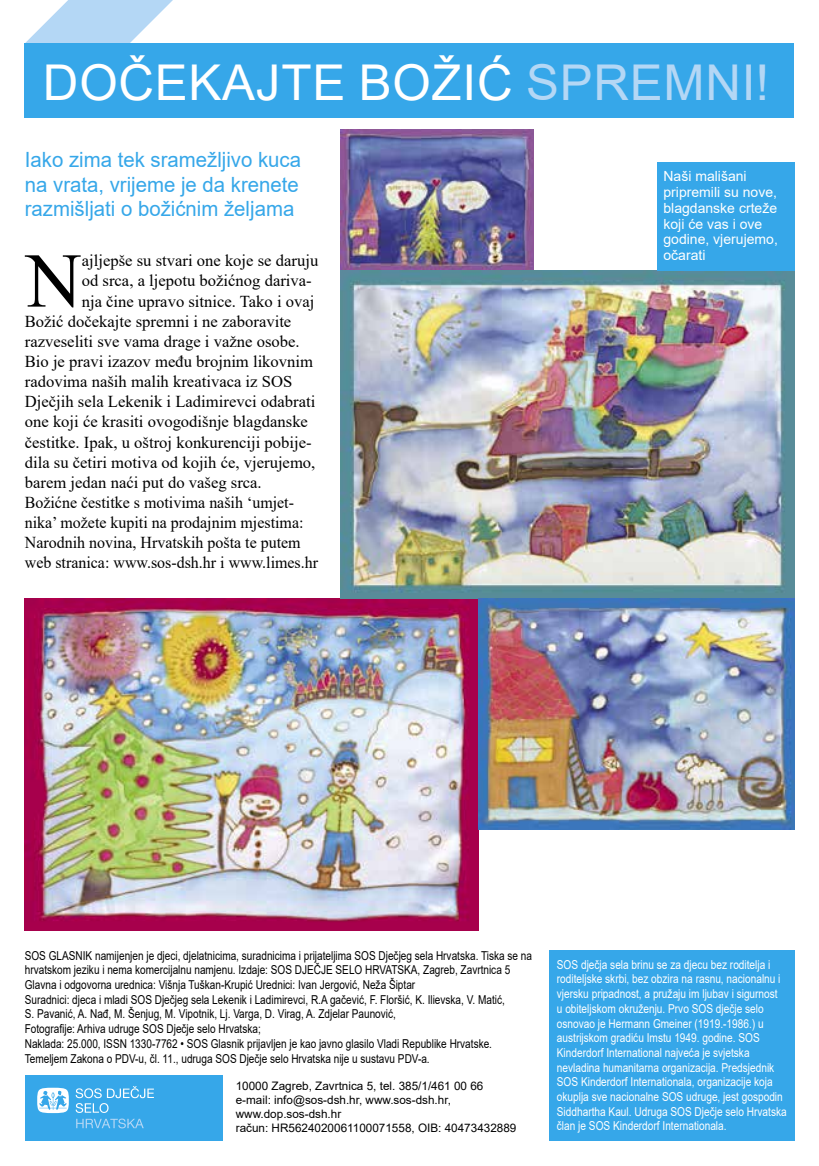
<style>
.page{position:relative;width:819px;height:1166px;background:#fff}
.page>*{position:absolute;margin:0;border:0;box-sizing:border-box;transform-origin:0 0}
.t1{font:77.35px "Times New Roman";color:#000}
.t2{font:49.35px "Arial";letter-spacing:.015em;color:#fff}
.t3{font:21px/24.5px "Arial";color:#36a7e9;text-align:justify}
.t4{font:16.62px "Times New Roman";color:#000}
.t5{font:16.62px "Times New Roman";color:#000;scale:.96 1}
.t6{font:14px/15.8px "Arial";color:#fff}
.t7{font:12.25px/14.7px "Arial";color:#000;scale:.82 1}
.t8{font:12.25px/14.7px "Arial";color:#fff;scale:.82 1}
.t9{font:11.72px/14px "Arial";color:#000}
.s1{color:#b4d7f5}
</style>
<div class="page">
<div style="left:25px;top:1075px;width:197px;height:66px;background:#36a7e9"></div>
<svg style="left:37px;top:1088px;width:32px;height:25px"></svg>
<svg style="left:76px;top:1086px;width:78px;height:42px"></svg>
<div style="left:549px;top:951px;width:245px;height:190px;background:#36a7e9"></div>
<svg style="left:25px;top:0;width:148px;height:43px"></svg>
<div style="left:25px;top:43px;width:769px;height:74px;background:#36a7e9"></div>
<img style="left:25px;top:598px;width:453px;height:332px">
<img style="left:341px;top:130px;width:192px;height:140px">
<img style="left:341px;top:270px;width:453px;height:328px">
<img style="left:478px;top:598px;width:316px;height:232px">
<div style="left:657px;top:162px;width:137px;height:108px;background:#36a7e9"></div>
<h2 class="t2" style="left:43px;top:49px;width:727px">DOČEKAJTE BOŽIĆ <span class="s1">SPREMNI!</span></h2>
<h3 class="t3" style="left:25px;top:147px;width:278px">Iako zima tek sramežljivo kuca na vrata, vrijeme je da krenete razmišljati o božićnim željama</h3>
<h1 class="t1" style="left:26px;top:226px;width:57px">N</h1>
<h3 class="t4" style="left:82px;top:249px;width:238px">ajljepše su stvari one koje se daruju</h3>
<h3 class="t4" style="left:82px;top:269px;width:231px">od srca, a ljepotu božićnog dariva-</h3>
<h3 class="t4" style="left:82px;top:289px;width:234px">nja čine upravo sitnice. Tako i ovaj</h3>
<h3 class="t4" style="left:25px;top:309px;width:268px">Božić dočekajte spremni i ne zaboravite</h3>
<h3 class="t4" style="left:25px;top:330px;width:276px">razveseliti sve vama drage i važne osobe.</h3>
<h3 class="t4" style="left:25px;top:350px;width:290px">Bio je pravi izazov među brojnim likovnim</h3>
<h3 class="t4" style="left:25px;top:370px;width:269px">radovima naših malih kreativaca iz SOS</h3>
<h3 class="t4" style="left:25px;top:390px;width:292px">Dječjih sela Lekenik i Ladimirevci odabrati</h3>
<h3 class="t4" style="left:25px;top:410px;width:285px">one koji će krasiti ovogodišnje blagdanske</h3>
<h3 class="t4" style="left:25px;top:430px;width:288px">čestitke. Ipak, u oštroj konkurenciji pobije-</h3>
<h3 class="t4" style="left:25px;top:450px;width:292px">dila su četiri motiva od kojih će, vjerujemo,</h3>
<h3 class="t4" style="left:25px;top:470px;width:238px">barem jedan naći put do vašeg srca.</h3>
<h3 class="t5" style="left:25px;top:491px;width:282px">Božićne čestitke s motivima naših ‘umjet-</h3>
<h3 class="t5" style="left:25px;top:511px;width:292px">nika’ možete kupiti na prodajnim mjestima:</h3>
<h3 class="t5" style="left:25px;top:531px;width:289px">Narodnih novina, Hrvatskih pošta te putem</h3>
<h3 class="t5" style="left:25px;top:551px;width:307px">web stranica: www.sos-dsh.hr i www.limes.hr</h3>
<p class="t6" style="left:663px;top:168px;width:116px">Naši mališani pripremili su nove, blagdanske crteže koji će vas i ove godine, vjerujemo, očarati</p>
<p class="t7" style="left:25px;top:948px;width:620px">SOS GLASNIK namijenjen je djeci, djelatnicima, suradnicima i prijateljima SOS Dječjeg sela Hrvatska. Tiska se na hrvatskom jeziku i nema komercijalnu namjenu. Izdaje: SOS DJEČJE SELO HRVATSKA, Zagreb, Zavrtnica 5<br>Glavna i odgovorna urednica: Višnja Tuškan-Krupić Urednici: Ivan Jergović, Neža Šiptar<br>Suradnici: djeca i mladi SOS Dječjeg sela Lekenik i Ladimirevci, R.A gačević, F. Floršić, K. Ilievska, V. Matić,<br>S. Pavanić, A. Nađ, M. Šenjug, M. Vipotnik, Lj. Varga, D. Virag, A. Zdjelar Paunović,<br>Fotografije: Arhiva udruge SOS Dječje selo Hrvatska;<br>Naklada: 25.000, ISSN 1330-7762 • SOS Glasnik prijavljen je kao javno glasilo Vladi Republike Hrvatske.<br>Temeljem Zakona o PDV-u, čl. 11., udruga SOS Dječje selo Hrvatska nije u sustavu PDV-a.</p>
<p class="t9" style="left:236px;top:1078px;width:282px">10000 Zagreb, Zavrtnica 5, tel. 385/1/461 00 66 e-mail: info@sos-dsh.hr, www.sos-dsh.hr, www.dop.sos-dsh.hr<br>račun: HR5624020061100071558, OIB: 40473432889</p>
<p class="t8" style="left:557px;top:957px;width:282px">SOS dječja sela brinu se za djecu bez roditelja i roditeljske skrbi, bez obzira na rasnu, nacionalnu i vjersku pripadnost, a pružaju im ljubav i sigurnost<br>u obiteljskom okruženju. Prvo SOS dječje selo osnovao je Hermann Gmeiner (1919.-1986.) u austrijskom gradiću Imstu 1949. godine. SOS Kinderdorf International najveća je svjetska nevladina humanitarna organizacija. Predsjednik SOS Kinderdorf Internationala, organizacije koja okuplja sve nacionalne SOS udruge, jest gospodin Siddhartha Kaul. Udruga SOS Dječje selo Hrvatska član je SOS Kinderdorf Internationala.</p>
</div>
